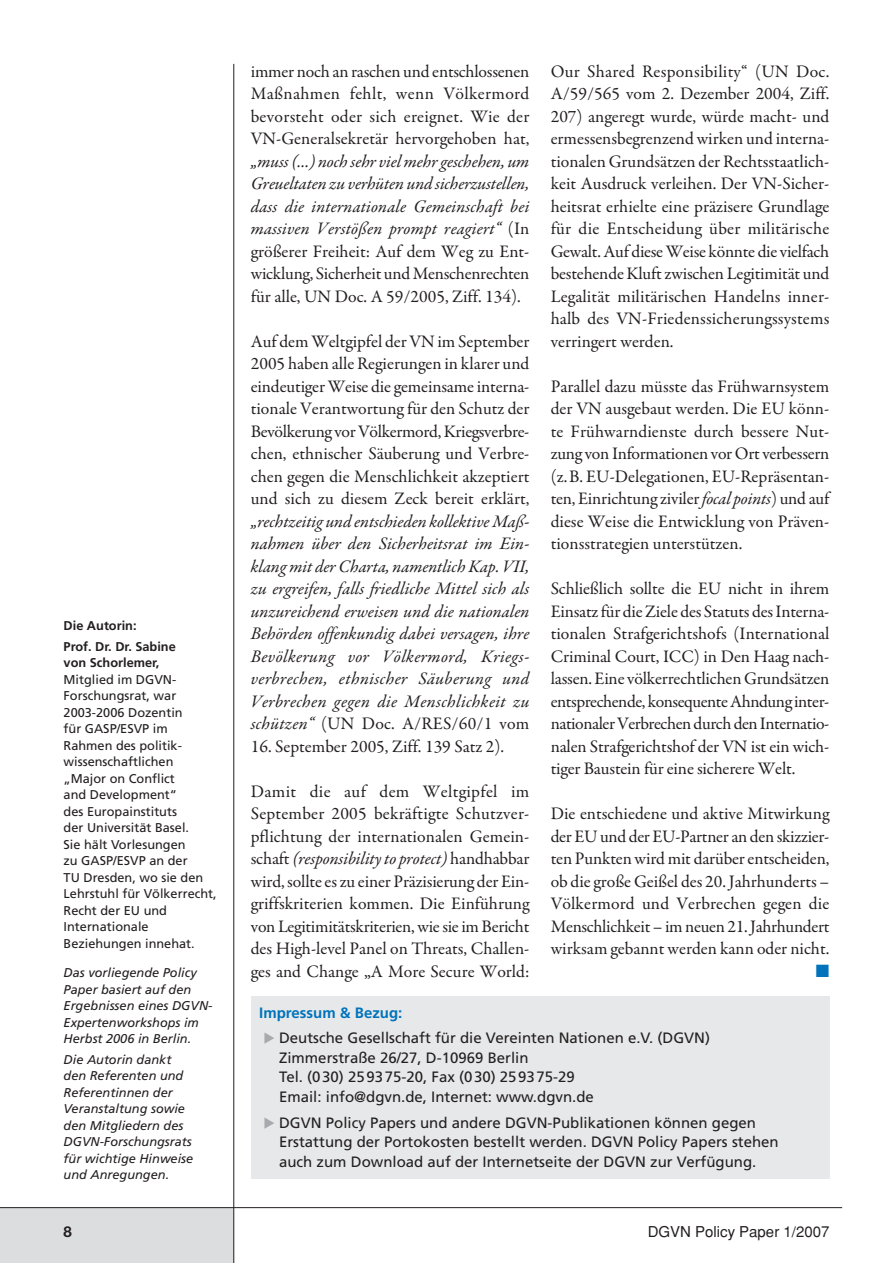
<style>
.page{position:relative;width:893px;height:1263px;background:#fff}
.page>*{position:absolute;margin:0;border:0;box-sizing:border-box;transform-origin:0 0}
.t1{font:17.7px/22.5px "Garamond Premr Pro";color:#231f20;text-align:justify}
.t2{font:italic 17.7px/22.5px "Garamond Premr Pro";letter-spacing:.01em;color:#231f20;text-align:justify}
.t3{font:17.7px "Zapf Dingbats";color:#0073bc}
.t4{font:15px/19.5px "Frutiger";color:#231f20}
.t5{font:15px "Helvetica";color:#231f20}
.t6{font:700 15px "Frutiger";color:#0073bc}
.t7{font:700 15px "Helvetica Neue";color:#231f20}
.t8{font:12.75px/16.5px "Frutiger";color:#231f20}
.t9{font:italic 12.75px/16.5px "Frutiger";color:#231f20}
.t10{font:700 12.75px/20.7px "Frutiger";color:#231f20}
.s1{font-style:normal}
.s2{font-style:italic}
</style>
<div class="page">
<div style="left:0;top:1208px;width:234px;height:55px;background:#dcdddf"></div>
<hr style="left:0;top:1207px;width:842px;height:1px;background:#231f20">
<hr style="left:233px;top:64px;width:1px;height:1199px;background:#231f20">
<div style="left:251px;top:996px;width:578px;height:183px;background:#e7e8e9"></div>
<p class="t10" style="left:64px;top:616px;width:114px">Die Autorin:<br>Prof. Dr. Dr. Sabine</p>
<p class="t10" style="left:64px;top:654px;width:97px">von Schorlemer,</p>
<p class="t8" style="left:64px;top:672px;width:155px">Mitglied im DGVN-<br>Forschungsrat, war<br>2003-2006 Dozentin<br>für GASP/ESVP im<br>Rahmen des politik&shy;wissenschaftlichen „Major on Conflict<br>and Development“<br>des Europainstituts<br>der Universität Basel.<br>Sie hält Vorlesungen<br>zu GASP/ESVP an der<br>TU Dresden, wo sie den<br>Lehrstuhl für Völkerrecht,<br>Recht der EU und<br>Internationale<br>Beziehungen innehat.</p>
<p class="t9" style="left:64px;top:966px;width:150px">Das vorliegende Policy<br>Paper basiert auf den<br>Ergebnissen eines DGVN-<br>Expertenworkshops im<br>Herbst 2006 in Berlin.</p>
<p class="t9" style="left:64px;top:1052px;width:131px">Die Autorin dankt den Referenten und<br>Referentinnen der<br>Veranstaltung sowie den Mitgliedern des<br>DGVN-Forschungsrats für wichtige Hinweise und Anregungen.</p>
<p class="t1" style="left:251px;top:61px;width:280px">immer noch an raschen und entschlossenen Maßnahmen fehlt, wenn Völkermord bevorsteht oder sich ereignet. Wie der VN-Generalsekretär hervorgehoben hat,</p>
<p class="t2" style="left:251px;top:151px;width:280px">„muss (...) noch sehr viel mehr geschehen, um Greueltaten zu verhüten und sicherzustellen, dass die internationale Gemeinschaft bei massiven Verstößen prompt reagiert“ <span class="s1">(In größerer Freiheit: Auf dem Weg zu Ent&shy;wicklung, Sicherheit und Menschenrechten für alle, UN Doc. A 59/2005, Ziff. 134).</span></p>
<p class="t1" style="left:251px;top:331px;width:280px">Auf dem Weltgipfel der VN im September 2005 haben alle Regierungen in klarer und eindeutiger Weise die gemeinsame interna&shy;tionale Verantwortung für den Schutz der Bevölkerung vor Völkermord, Kriegsverbre&shy;chen, ethnischer Säuberung und Verbre&shy;chen gegen die Menschlichkeit akzeptiert und sich zu diesem Zeck bereit erklärt,</p>
<p class="t2" style="left:251px;top:511px;width:280px">„rechtzeitig und entschieden kollektive Maß&shy;nahmen über den Sicherheitsrat im Ein&shy;klang mit der Charta, namentlich Kap. VII, zu ergreifen, falls friedliche Mittel sich als unzureichend erweisen und die nationalen Behörden offenkundig dabei versagen, ihre Bevölkerung vor Völkermord, Kriegs&shy;verbrechen, ethnischer Säuberung und Verbrechen gegen die Menschlichkeit zu schützen“ <span class="s1">(UN Doc. A/RES/60/1 vom</span></p>
<p class="t1" style="left:251px;top:736px;width:255px">16. September 2005, Ziff. 139 Satz 2).</p>
<p class="t1" style="left:251px;top:781px;width:280px">Damit die auf dem Weltgipfel im September 2005 bekräftigte Schutzver&shy;pflichtung der internationalen Gemein&shy;schaft <span class="s2">(responsibility to protect)</span> handhabbar wird, sollte es zu einer Präzisierung der Ein&shy;griffskriterien kommen. Die Einführung von Legitimitätskriterien, wie sie im Bericht des High-level Panel on Threats, Challen&shy;ges and Change „A More Secure World:</p>
<p class="t1" style="left:550px;top:61px;width:280px">Our Shared Responsibility“ (UN Doc.<br>A/59/565 vom 2. Dezember 2004, Ziff.<br>207) angeregt wurde, würde macht- und ermessensbegrenzend wirken und interna&shy;tionalen Grundsätzen der Rechtsstaatlich&shy;keit Ausdruck verleihen. Der VN-Sicher&shy;heitsrat erhielte eine präzisere Grundlage für die Entscheidung über militärische Gewalt. Auf diese Weise könnte die vielfach bestehende Kluft zwischen Legitimität und Legalität militärischen Handelns inner&shy;halb des VN-Friedenssicherungssystems verringert werden.</p>
<p class="t1" style="left:550px;top:376px;width:280px">Parallel dazu müsste das Frühwarnsystem der VN ausgebaut werden. Die EU könn&shy;te Frühwarndienste durch bessere Nut&shy;zung von Informationen vor Ort verbessern (z.B. EU-Delegationen, EU-Repräsentan&shy;ten, Einrichtung ziviler <span class="s2">focal points</span>) und auf diese Weise die Entwicklung von Präven&shy;tionsstrategien unterstützen.</p>
<p class="t1" style="left:550px;top:579px;width:280px">Schließlich sollte die EU nicht in ihrem Einsatz für die Ziele des Statuts des Interna&shy;tionalen Strafgerichtshofs (International Criminal Court, ICC) in Den Haag nach&shy;lassen. Eine völkerrechtlichen Grundsätzen entsprechende, konsequente Ahndung inter&shy;nationaler Verbrechen durch den Internatio&shy;nalen Strafgerichtshof der VN ist ein wich&shy;tiger Baustein für eine sicherere Welt.</p>
<p class="t1" style="left:550px;top:804px;width:280px">Die entschiedene und aktive Mitwirkung der EU und der EU-Partner an den skizzier&shy;ten Punkten wird mit darüber entscheiden, ob die große Geißel des 20. Jahrhunderts – Völkermord und Verbrechen gegen die Menschlichkeit – im neuen 21. Jahrhundert wirksam gebannt werden kann oder nicht.</p>
<p class="t3" style="left:815px;top:964px;width:15px">■</p>
<p class="t6" style="left:259px;top:1006px;width:145px">Impressum &amp; Bezug:</p>
<p class="t4" style="left:279px;top:1030px;width:432px">Deutsche Gesellschaft für die Vereinten Nationen e.V. (DGVN)<br>Zimmerstraße 26/27, D-10969 Berlin<br>Tel. (030) 259375-20, Fax (030) 259375-29<br>Email: info@dgvn.de, Internet: www.dgvn.de</p>
<p class="t4" style="left:279px;top:1114px;width:501px">DGVN Policy Papers und andere DGVN-Publikationen können gegen<br>Erstattung der Portokosten bestellt werden. DGVN Policy Papers stehen auch zum Download auf der Internetseite der DGVN zur Verfügung.</p>
<p class="t7" style="left:64px;top:1226px;width:10px">8</p>
<p class="t5" style="left:647px;top:1226px;width:183px">DGVN Policy Paper 1/2007</p>
</div>
